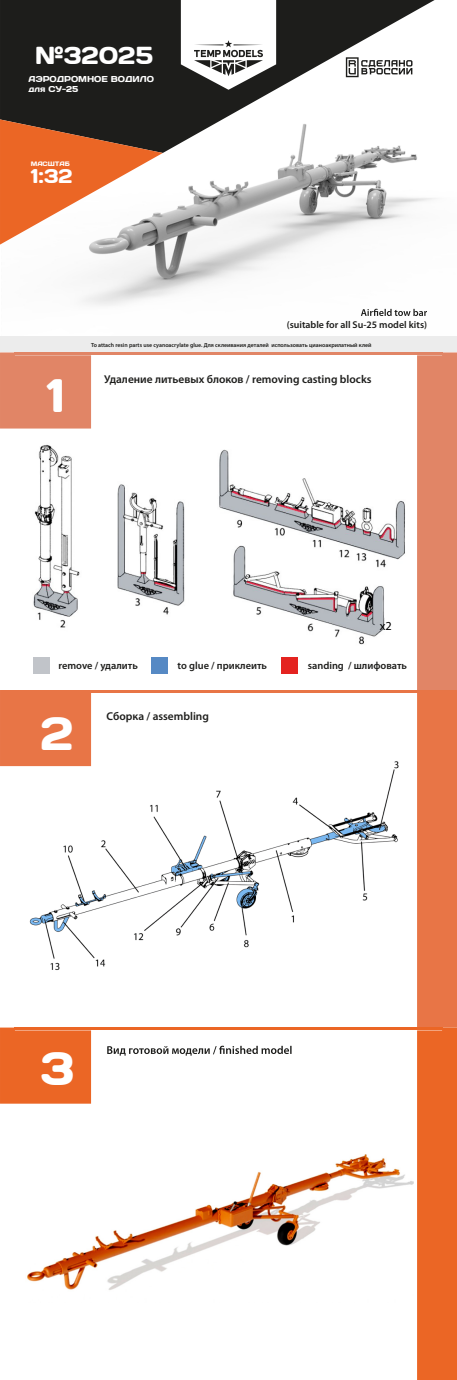
<style>
.page{position:relative;width:457px;height:1380px;background:#fff}
.page>*{position:absolute;margin:0;border:0;box-sizing:border-box;transform-origin:0 0}
.t1{font:46.73px "Days";color:#fff}
.t2{font:24.5px "Days";color:#fff}
.t3{font:19.78px "Days";color:#fff}
.t4{font:12.25px "Myriad Pro";color:#000}
.t5{font:600 11.38px "Myriad Pro";color:#1d1d1b}
.t6{font:600 10.33px "Myriad Pro";color:#1d1d1b}
.t7{font:600 9.97px "Myriad Pro";color:#1d1d1b}
.t8{font:8.58px/10.2px "Days";color:#fff}
.t9{font:6.3px "Days";color:#fff}
.t10{font:600 5.77px "Myriad Pro";color:#1d1d1b}
</style>
<div class="page">
<img style="left:27px;top:755px;width:372px;height:215px">
<img style="left:82px;top:153px;width:354px;height:211px">
<img style="left:33px;top:444px;width:372px;height:201px">
<svg style="left:0;top:0;width:434px;height:153px;fill:#1d1d1b"></svg>
<svg style="left:0;top:119px;width:163px;height:125px"></svg>
<div style="left:0;top:690px;width:91px;height:76px;background:#e87546"></div>
<hr style="left:91px;top:690px;width:326px;height:2px;background:#e87546">
<hr style="left:15px;top:690px;width:76px;height:2px;background:#e87546">
<div style="left:0;top:336px;width:456px;height:16px;background:#ececec"></div>
<hr style="left:91px;top:352px;width:326px;height:3px;background:#e18566">
<div style="left:0;top:352px;width:91px;height:76px;background:#e18566"></div>
<hr style="left:15px;top:352px;width:76px;height:3px;background:#e18566">
<svg style="left:417px;top:352px;width:39px;height:1027px"></svg>
<div style="left:0;top:1027px;width:91px;height:76px;background:#eb6625"></div>
<hr style="left:15px;top:1027px;width:76px;height:3px;background:#eb6625">
<hr style="left:91px;top:1027px;width:326px;height:3px;background:#eb6625">
<hr style="left:417px;top:1027px;width:25px;height:3px;background:#eb6625">
<div style="left:33px;top:656px;width:17px;height:17px;background:#c1c4c9"></div>
<div style="left:151px;top:656px;width:17px;height:17px;background:#5689c4"></div>
<div style="left:281px;top:656px;width:16px;height:17px;background:#e42320"></div>
<svg style="left:107px;top:1045px;width:184px;height:10px"></svg>
<svg style="left:181px;top:0;width:95px;height:90px"></svg>
<svg style="left:345px;top:57px;width:67px;height:20px"></svg>
<svg style="left:360px;top:309px;width:66px;height:7px"></svg>
<img style="left:27px;top:1154px;width:386px;height:136px">
<h2 class="t2" style="left:35px;top:40px;width:120px">№32025</h2>
<h3 class="t8" style="left:29px;top:73px;width:127px">АЭРОДРОМНОЕ ВОДИЛО для СУ-25</h3>
<p class="t9" style="left:31px;top:160px;width:41px">МАСШТАБ</p>
<h3 class="t3" style="left:31px;top:164px;width:43px">1:32</h3>
<h1 class="t1" style="left:47px;top:365px;width:20px">1</h1>
<h3 class="t7" style="left:286px;top:318px;width:142px">(suitable for all Su-25 model kits)</h3>
<p class="t10" style="left:91px;top:341px;width:282px">To attach resin parts use cyanoacrylate glue. Для склеивания деталей использовать цианоакрилатный клей</p>
<h3 class="t5" style="left:104px;top:371px;width:268px">Удаление литьевых блоков / removing casting blocks</h3>
<h3 class="t4" style="left:379px;top:618px;width:13px">х2</h3>
<h3 class="t6" style="left:58px;top:658px;width:81px">remove / удалить</h3>
<h3 class="t6" style="left:177px;top:658px;width:91px">to glue / приклеить</h3>
<h3 class="t6" style="left:307px;top:658px;width:101px">sanding / шлифовать</h3>
<h1 class="t1" style="left:41px;top:703px;width:34px">2</h1>
<h3 class="t5" style="left:106px;top:708px;width:104px">Сборка / assembling</h3>
<h1 class="t1" style="left:41px;top:1038px;width:35px">3</h1>
</div>
